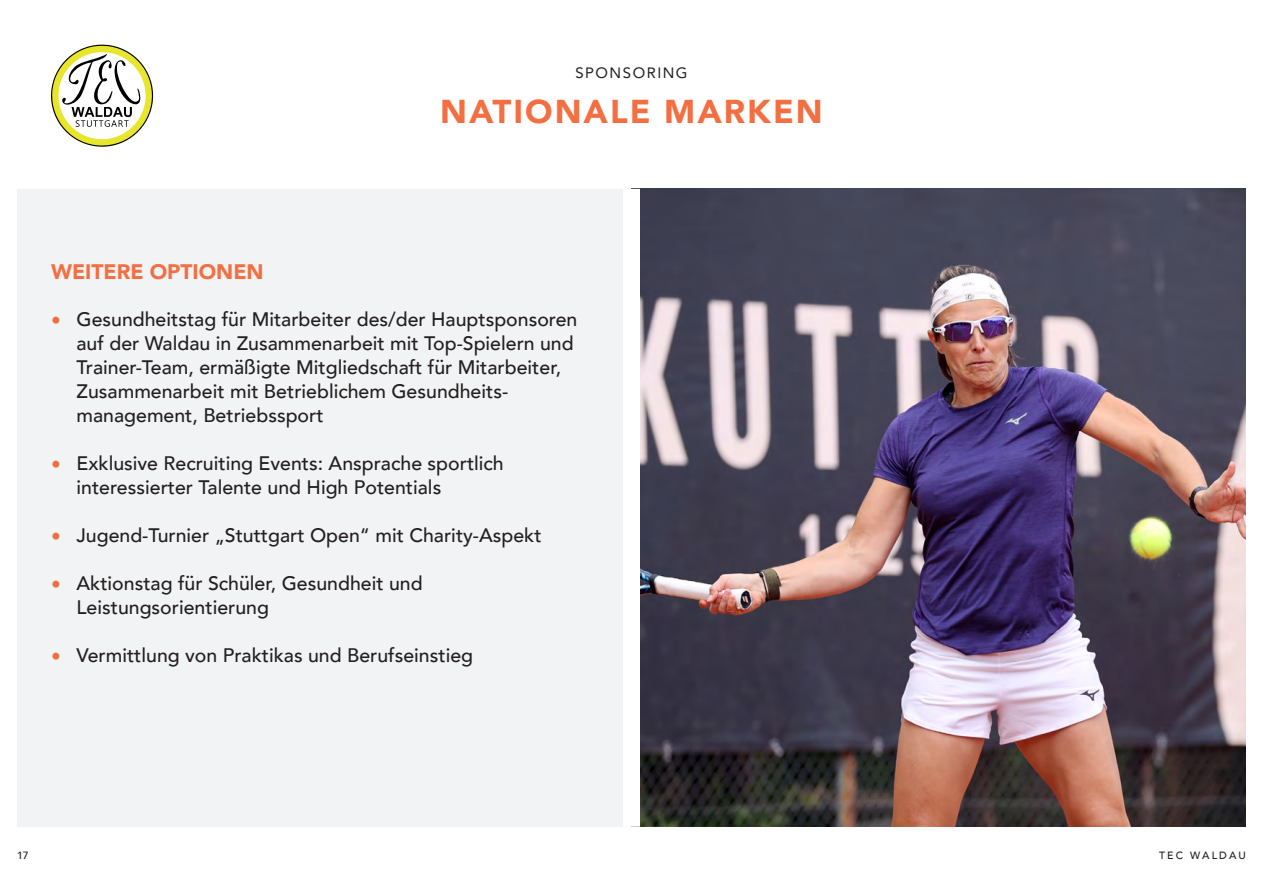
<style>
.page{position:relative;width:1263px;height:893px;background:#fff}
.page>*{position:absolute;margin:0;border:0;box-sizing:border-box;transform-origin:0 0}
.t1{font:900 33px "Avenir";letter-spacing:.06em;color:#f36f42}
.t2{font:900 21px "Avenir";color:#f36f42}
.t3{font:500 19.5px/24px "Avenir";color:#231f20}
.t4{font:15px "Avenir";letter-spacing:.1em;color:#231f20}
.t5{font:500 10.5px "Avenir";letter-spacing:.2em;color:#231f20}
.s1{color:#f36f42}
</style>
<div class="page">
<div style="left:17px;top:189px;width:1229px;height:638px;background:#f2f3f4"></div>
<img style="left:640px;top:189px;width:606px;height:638px">
<div style="left:623px;top:189px;width:17px;height:638px;background:#fff"></div>
<svg style="left:51px;top:45px;width:102px;height:102px"></svg>
<p class="t4" style="left:575px;top:60px;width:114px">SPONSORING</p>
<h1 class="t1" style="left:440px;top:83px;width:384px">NATIONALE MARKEN</h1>
<p class="t2" style="left:51px;top:254px;width:214px">WEITERE OPTIONEN</p>
<p class="t3" style="left:77px;top:306px;width:502px;text-indent:-26px"><span class="s1">•</span> Gesundheitstag für Mitarbeiter des/der Hauptsponsoren auf der Waldau in Zusammenarbeit mit Top-Spielern und Trainer-Team, ermäßigte Mitgliedschaft für Mitarbeiter, Zusammenarbeit mit Betrieblichem Gesundheits&shy;management, Betriebssport</p>
<p class="t3" style="left:77px;top:450px;width:429px;text-indent:-26px"><span class="s1">•</span> Exklusive Recruiting Events: Ansprache sportlich interessierter Talente und High Potentials</p>
<p class="t3" style="left:51px;top:522px;width:492px"><span class="s1">•</span> Jugend-Turnier „Stuttgart Open“ mit Charity-Aspekt</p>
<p class="t3" style="left:77px;top:570px;width:348px;text-indent:-26px"><span class="s1">•</span> Aktionstag für Schüler, Gesundheit und<br>Leistungsorientierung</p>
<p class="t3" style="left:51px;top:642px;width:424px"><span class="s1">•</span> Vermittlung von Praktikas und Berufseinstieg</p>
<p class="t5" style="left:17px;top:846px;width:13px">17</p>
<p class="t5" style="left:1159px;top:846px;width:88px">TEC WALDAU</p>
</div>
